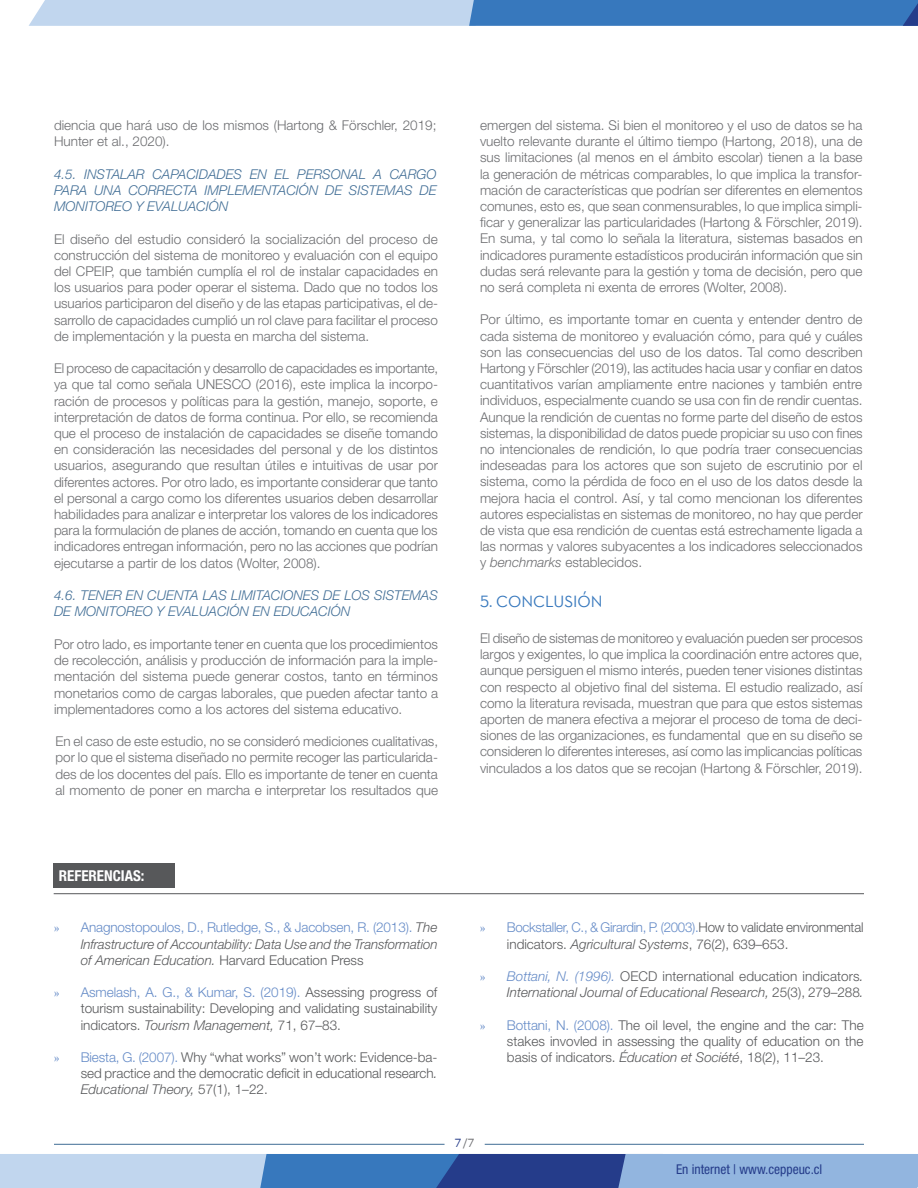
<style>
.page{position:relative;width:918px;height:1188px;background:#fff}
.page>*{position:absolute;margin:0;border:0;box-sizing:border-box;transform-origin:0 0}
.Subitulo1{font:16.5px "Neutra Text Book Alt";color:#3778bd}
.nombre_columnas{font:700 condensed 15px "Helvetica Neue LT Std";color:#fff}
.text_central{font:300 13.5px/16.2px "Helvetica Neue LT Std";color:#6c6d70;text-align:justify}
.t1{font:300 13.5px/16.2px "Helvetica Neue LT Std";color:#57585a;text-align:justify}
.subtitulo2{font:italic 300 13.5px/16.2px "Helvetica Neue LT Std";color:#406d95;text-align:justify}
.t2{font:italic 300 13.5px/16.2px "Helvetica Neue LT Std";letter-spacing:-.01em;color:#57585a;text-align:justify}
.t3{font:condensed 13.5px "Helvetica Neue LT Std";color:#253c8a}
.t4{font:12px "Neutra Text Book Alt";color:#253c8a}
.s1{font-style:italic}
.s2{font-family:"Minion Pro";font-weight:400;font-style:normal;color:#658bc7}
.s3{font-style:normal;color:#658bc7}
.s4{font-style:normal}
.s5{font-family:"Minion Pro";font-weight:400;color:#658bc7}
.s6{color:#658bc7}
.s7{font-style:italic;color:#658bc7}
.s8{font-family:"Neutra Text Book SC";color:#6c6d70}
.s9{color:#6c6d70}
</style>
<div class="page">
<svg style="left:29px;top:0;width:889px;height:26px;background:#7ca7d5"></svg>
<svg style="left:0;top:1154px;width:918px;height:34px;background:#789bcc"></svg>
<hr style="left:54px;top:1144px;width:391px;height:1px;background:#406d95">
<hr style="left:485px;top:1144px;width:379px;height:1px;background:#406d95">
<hr style="left:54px;top:893px;width:810px;height:1px;background:#57585a">
<div style="left:54px;top:864px;width:121px;height:24px;background:#57585a"></div>
<p class="text_central" style="left:54px;top:117px;width:384px">diencia que hará uso de los mismos (Hartong &amp; Förschler, 2019;<br>Hunter et al., 2020).</p>
<p class="subtitulo2" style="left:54px;top:165px;width:384px">4.5. INSTALAR CAPACIDADES EN EL PERSONAL A CARGO PARA UNA CORRECTA IMPLEMENTACIÓN DE SISTEMAS DE MONITOREO Y EVALUACIÓN</p>
<p class="text_central" style="left:54px;top:230px;width:386px">El diseño del estudio consideró la socialización del proceso de construcción del sistema de monitoreo y evaluación con el equipo del CPEIP, que también cumplía el rol de instalar capacidades en los usuarios para poder operar el sistema. Dado que no todos los usuarios participaron del diseño y de las etapas participativas, el de&shy;sarrollo de capacidades cumplió un rol clave para facilitar el proceso de implementación y la puesta en marcha del sistema.</p>
<p class="text_central" style="left:54px;top:360px;width:386px">El proceso de capacitación y desarrollo de capacidades es importante, ya que tal como señala UNESCO (2016), este implica la incorpo&shy;ración de procesos y políticas para la gestión, manejo, soporte, e interpretación de datos de forma continua. Por ello, se recomienda que el proceso de instalación de capacidades se diseñe tomando en consideración las necesidades del personal y de los distintos usuarios, asegurando que resultan útiles e intuitivas de usar por diferentes actores. Por otro lado, es importante considerar que tanto el personal a cargo como los diferentes usuarios deben desarrollar habilidades para analizar e interpretar los valores de los indicadores para la formulación de planes de acción, tomando en cuenta que los indicadores entregan información, pero no las acciones que podrían ejecutarse a partir de los datos (Wolter, 2008).</p>
<p class="subtitulo2" style="left:54px;top:587px;width:385px">4.6. TENER EN CUENTA LAS LIMITACIONES DE LOS SISTEMAS<br>DE MONITOREO Y EVALUACIÓN EN EDUCACIÓN</p>
<p class="text_central" style="left:54px;top:636px;width:386px">Por otro lado, es importante tener en cuenta que los procedimientos de recolección, análisis y producción de información para la imple&shy;mentación del sistema puede generar costos, tanto en términos monetarios como de cargas laborales, que pueden afectar tanto a implementadores como a los actores del sistema educativo.</p>
<p class="text_central" style="left:56px;top:733px;width:384px">En el caso de este estudio, no se consideró mediciones cualitativas, por lo que el sistema diseñado no permite recoger las particularida&shy;des de los docentes del país. Ello es importante de tener en cuenta al momento de poner en marcha e interpretar los resultados que</p>
<p class="text_central" style="left:480px;top:117px;width:384px">emergen del sistema. Si bien el monitoreo y el uso de datos se ha vuelto relevante durante el último tiempo (Hartong, 2018), una de sus limitaciones (al menos en el ámbito escolar) tienen a la base la generación de métricas comparables, lo que implica la transfor&shy;mación de características que podrían ser diferentes en elementos comunes, esto es, que sean conmensurables, lo que implica simpli&shy;ficar y generalizar las particularidades (Hartong &amp; Förschler, 2019).<br>En suma, y tal como lo señala la literatura, sistemas basados en indicadores puramente estadísticos producirán información que sin dudas será relevante para la gestión y toma de decisión, pero que no será completa ni exenta de errores (Wolter, 2008).</p>
<p class="text_central" style="left:480px;top:311px;width:384px">Por último, es importante tomar en cuenta y entender dentro de cada sistema de monitoreo y evaluación cómo, para qué y cuáles son las consecuencias del uso de los datos. Tal como describen Hartong y Förschler (2019), las actitudes hacia usar y confiar en datos cuantitativos varían ampliamente entre naciones y también entre individuos, especialmente cuando se usa con fin de rendir cuentas.<br>Aunque la rendición de cuentas no forme parte del diseño de estos sistemas, la disponibilidad de datos puede propiciar su uso con fines no intencionales de rendición, lo que podría traer consecuencias indeseadas para los actores que son sujeto de escrutinio por el sistema, como la pérdida de foco en el uso de los datos desde la mejora hacia el control. Así, y tal como mencionan los diferentes autores especialistas en sistemas de monitoreo, no hay que perder de vista que esa rendición de cuentas está estrechamente ligada a las normas y valores subyacentes a los indicadores seleccionados y <span class="s1">benchmarks</span> establecidos.</p>
<p class="Subitulo1" style="left:480px;top:591px;width:124px">5. CONCLUSIÓN</p>
<p class="text_central" style="left:480px;top:630px;width:384px">El diseño de sistemas de monitoreo y evaluación pueden ser procesos largos y exigentes, lo que implica la coordinación entre actores que, aunque persiguen el mismo interés, pueden tener visiones distintas con respecto al objetivo final del sistema. El estudio realizado, así como la literatura revisada, muestran que para que estos sistemas aporten de manera efectiva a mejorar el proceso de toma de deci&shy;siones de las organizaciones, es fundamental que en su diseño se consideren lo diferentes intereses, así como las implicancias políticas vinculados a los datos que se recojan (Hartong &amp; Förschler, 2019).</p>
<p class="nombre_columnas" style="left:59px;top:866px;width:87px">REFERENCIAS:</p>
<p class="t2" style="left:81px;top:919px;width:358px;text-indent:-27px"><span class="s2">»</span> <span class="s3">Anagnostopoulos, D., Rutledge, S., &amp; Jacobsen, R. (2013).</span> The Infrastructure of Accountability: Data Use and the Transformation of American Education. <span class="s4">Harvard Education Press</span></p>
<p class="t1" style="left:81px;top:984px;width:358px;text-indent:-27px"><span class="s5">»</span> <span class="s6">Asmelash, A. G., &amp; Kumar, S. (2019).</span> Assessing progress of tourism sustainability: Developing and validating sustainability indicators. <span class="s1">Tourism Management,</span> 71, 67–83.</p>
<p class="t1" style="left:81px;top:1049px;width:358px;text-indent:-27px"><span class="s5">»</span> <span class="s6">Biesta, G. (2007).</span> Why “what works” won’t work: Evidence‐ba&shy;sed practice and the democratic deficit in educational research<span class="s1">.<br>Educational Theory,</span> 57(1), 1–22.</p>
<p class="t1" style="left:507px;top:919px;width:358px;text-indent:-27px"><span class="s5">»</span> <span class="s6">Bockstaller, C., &amp; Girardin, P. (2003).</span>How to validate environmental indicators. <span class="s1">Agricultural Systems</span>, 76(2), 639–653.</p>
<p class="t1" style="left:480px;top:968px;width:385px;text-align:right"><span class="s5">»</span> <span class="s7">Bottani, N. (1996).</span> OECD international education indicators<span class="s1">.<br>International Journal of Educational Research,</span> 25(3), 279–288<span class="s1">.</span></p>
<p class="t1" style="left:507px;top:1016px;width:358px;text-indent:-27px"><span class="s5">»</span> <span class="s6">Bottani, N. (2008).</span> The oil level, the engine and the car: The stakes invovled in assessing the quality of education on the basis of indicators. <span class="s1">Éducation et Société</span>, 18(2), 11–23.</p>
<p class="t4" style="left:455px;top:1135px;width:21px">7<span class="s8">/</span><span class="s9">7</span></p>
<p class="t3" style="left:676px;top:1162px;width:148px">En internet | www.ceppeuc.cl</p>
</div>
